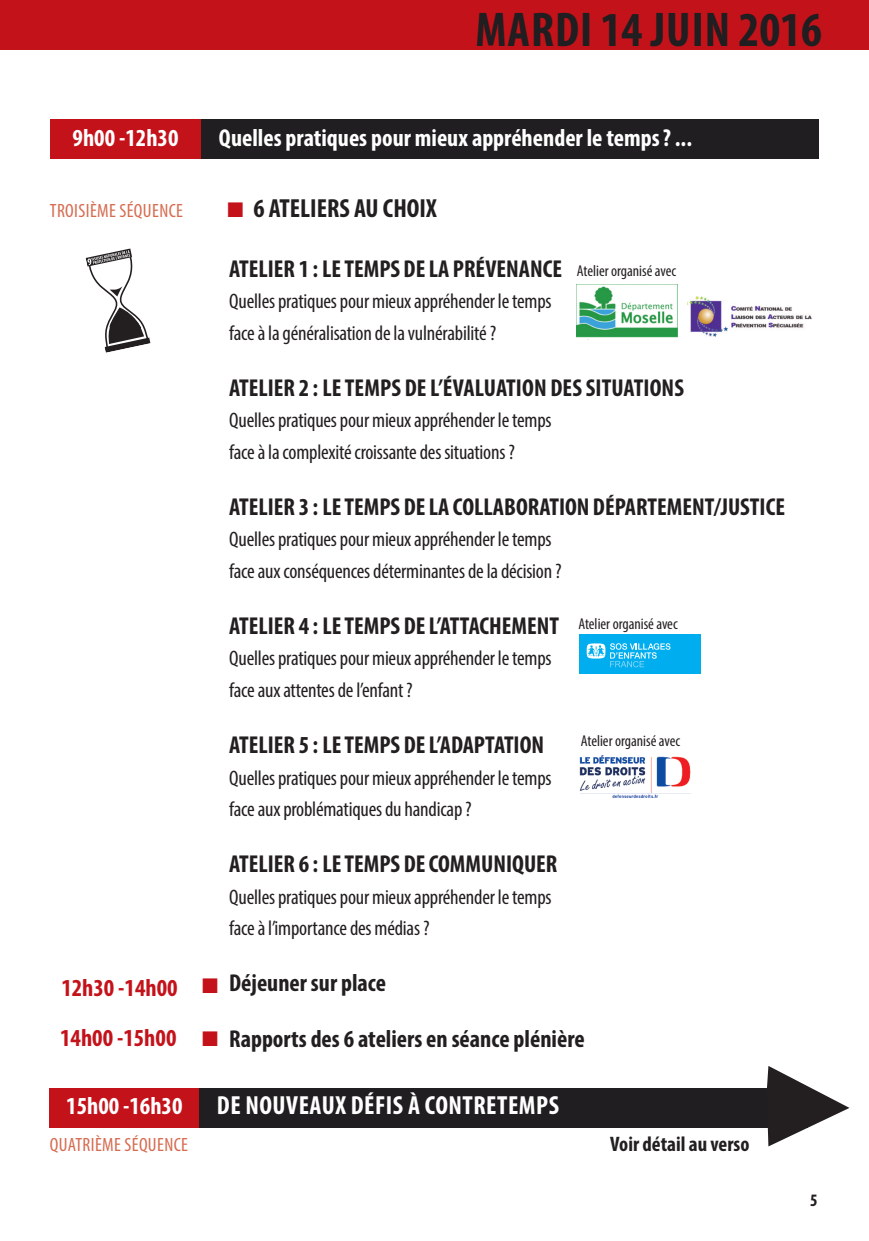
<style>
.page{position:relative;width:869px;height:1241px;background:#fff}
.page>*{position:absolute;margin:0;border:0;box-sizing:border-box;transform-origin:0 0}
.t1{font:700 condensed 49px "Myriad Pro";letter-spacing:.02em;color:#201e20}
.t2{font:700 condensed 26.25px "Myriad Pro";letter-spacing:.02em;color:#fff}
.t3{font:700 condensed 26.25px "Myriad Pro";color:#231f20}
.t4{font:700 condensed 24.5px "Myriad Pro";color:#231f20}
.t5{font:700 condensed 24.5px "Myriad Pro";color:#fff}
.t6{font:700 condensed 24.5px/50.2px "Myriad Pro";color:#c4121a}
.t7{font:condensed 21px/31.5px "Myriad Pro";letter-spacing:-.01em;color:#231f20}
.t8{font:700 condensed 21px "Myriad Pro";color:#231f20}
.t9{font:21px "Zapf Dingbats";color:#c4121a}
.t10{font:condensed 19.25px "Myriad Pro";letter-spacing:.02em;color:#d66b50}
.t11{font:700 condensed 17.5px "Myriad Pro";color:#231f20}
.t12{font:condensed 15.75px "Myriad Pro";color:#231f20}
.s1{color:#c4121a}
</style>
<div class="page">
<div style="left:50px;top:119px;width:151px;height:40px;background:#c4121a"></div>
<div style="left:201px;top:119px;width:618px;height:40px;background:#201e20"></div>
<div style="left:0;top:0;width:868px;height:50px;background:#c4121a"></div>
<svg style="left:86px;top:248px;width:65px;height:105px"></svg>
<div style="left:50px;top:1087px;width:149px;height:40px;background:#c4121a"></div>
<div style="left:199px;top:1087px;width:608px;height:40px;background:#201e20"></div>
<svg style="left:766px;top:1066px;width:83px;height:80px"></svg>
<div style="left:578px;top:634px;width:122px;height:39px;background:#00aeef"></div>
<svg style="left:586px;top:643px;width:84px;height:24px"></svg>
<img style="left:576px;top:284px;width:101px;height:54px">
<img style="left:579px;top:755px;width:112px;height:43px">
<img style="left:687px;top:296px;width:124px;height:40px">
<h1 class="t1" style="left:475px;top:12px;width:348px">MARDI 14 JUIN 2016</h1>
<p class="t5" style="left:73px;top:129px;width:107px">9h00 -12h30</p>
<p class="t5" style="left:219px;top:129px;width:474px">Quelles pratiques pour mieux appréhender le temps ? ...</p>
<p class="t10" style="left:50px;top:203px;width:135px">TROISIÈME SÉQUENCE</p>
<p class="t6" style="left:60px;top:964px;width:119px">12h30 -14h00<br>14h00 -15h00</p>
<p class="t3" style="left:227px;top:199px;width:210px"><span class="s1">■</span> 6 ATELIERS AU CHOIX</p>
<p class="t9" style="left:202px;top:972px;width:17px">■</p>
<p class="t9" style="left:202px;top:1026px;width:17px">■</p>
<p class="t4" style="left:229px;top:260px;width:334px">ATELIER 1 : LE TEMPS DE LA PRÉVENANCE</p>
<p class="t7" style="left:229px;top:287px;width:324px">Quelles pratiques pour mieux appréhender le temps face à la généralisation de la vulnérabilité ?</p>
<p class="t4" style="left:229px;top:379px;width:456px">ATELIER 2 : LE TEMPS DE L’ÉVALUATION DES SITUATIONS</p>
<p class="t7" style="left:229px;top:406px;width:324px">Quelles pratiques pour mieux appréhender le temps face à la complexité croissante des situations ?</p>
<p class="t4" style="left:229px;top:498px;width:557px">ATELIER 3 : LE TEMPS DE LA COLLABORATION DÉPARTEMENT/JUSTICE</p>
<p class="t7" style="left:229px;top:525px;width:334px">Quelles pratiques pour mieux appréhender le temps face aux conséquences déterminantes de la décision ?</p>
<p class="t4" style="left:229px;top:617px;width:331px">ATELIER 4 : LE TEMPS DE L’ATTACHEMENT</p>
<p class="t7" style="left:229px;top:644px;width:324px">Quelles pratiques pour mieux appréhender le temps face aux attentes de l’enfant ?</p>
<p class="t4" style="left:229px;top:736px;width:316px">ATELIER 5 : LE TEMPS DE L’ADAPTATION</p>
<p class="t7" style="left:229px;top:763px;width:324px">Quelles pratiques pour mieux appréhender le temps face aux problématiques du handicap ?</p>
<p class="t4" style="left:229px;top:855px;width:329px">ATELIER 6 : LE TEMPS DE COMMUNIQUER</p>
<p class="t7" style="left:229px;top:882px;width:324px">Quelles pratiques pour mieux appréhender le temps face à l’importance des médias ?</p>
<p class="t4" style="left:229px;top:974px;width:158px">Déjeuner sur place</p>
<p class="t4" style="left:229px;top:1030px;width:357px">Rapports des 6 ateliers en séance plénière</p>
<p class="t12" style="left:576px;top:265px;width:101px">Atelier organisé avec</p>
<p class="t12" style="left:578px;top:618px;width:101px">Atelier organisé avec</p>
<p class="t12" style="left:580px;top:735px;width:101px">Atelier organisé avec</p>
<p class="t5" style="left:66px;top:1096px;width:118px">15h00 -16h30</p>
<p class="t2" style="left:217px;top:1095px;width:343px">DE NOUVEAUX DÉFIS À CONTRETEMPS</p>
<p class="t10" style="left:50px;top:1137px;width:140px">QUATRIÈME SÉQUENCE</p>
<p class="t8" style="left:610px;top:1135px;width:141px">Voir détail au verso</p>
<p class="t11" style="left:809px;top:1193px;width:9px">5</p>
</div>
